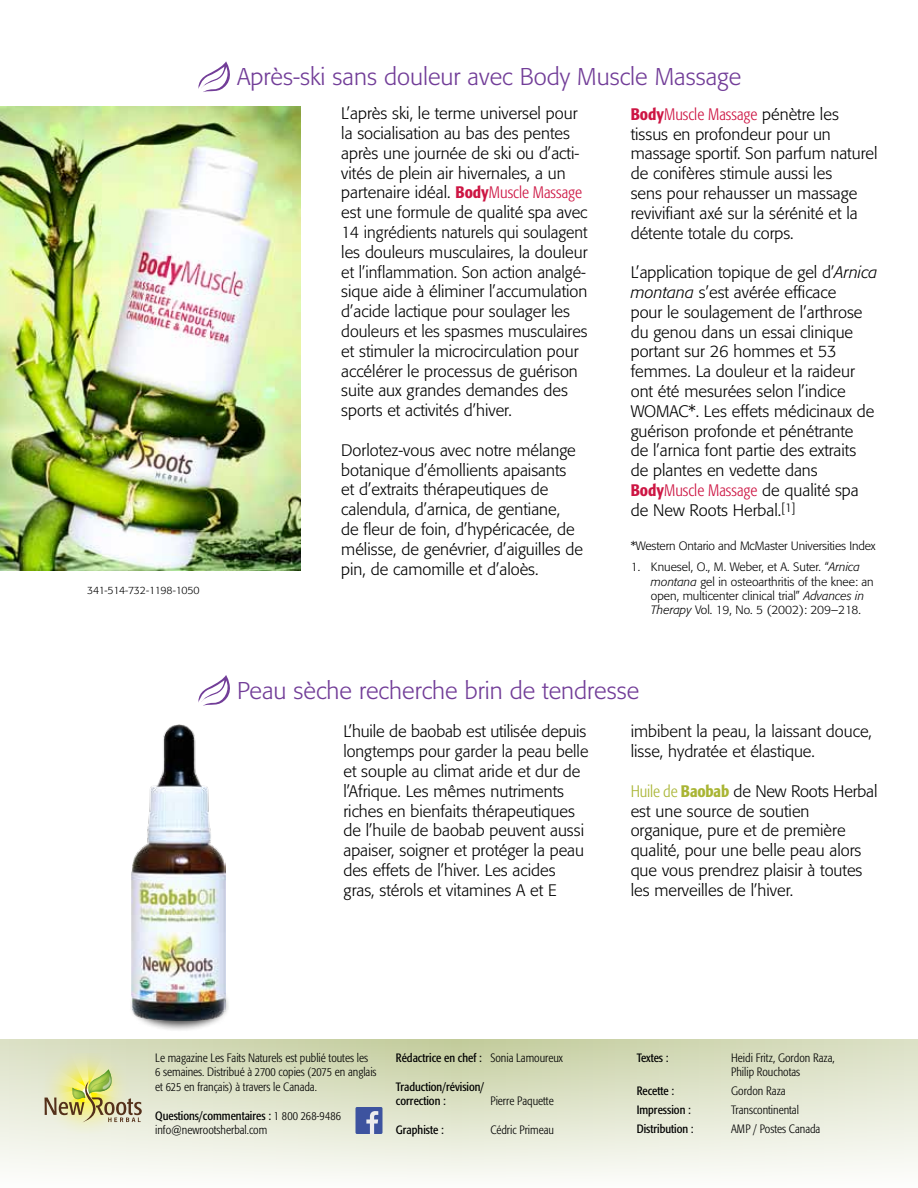
<style>
.page{position:relative;width:918px;height:1188px;background:#fff}
.page>*{position:absolute;margin:0;border:0;box-sizing:border-box;transform-origin:0 0}
.t1{font:300 24px "Formata";color:#723d98}
.t2{font:300 16.5px/19.8px "Formata";color:#000}
.t3{font:300 condensed 12px/14.4px "Formata";color:#000}
.t4{font:300 12px/14.4px "Formata";color:#000}
.t5{font:condensed 12px/14.4px "Formata";color:#000}
.t6{font:300 10.5px "Formata";letter-spacing:-.03em;color:#000}
.s1{font-weight:500;font-stretch:condensed;color:#cd1543}
.s2{font-stretch:condensed;color:#cd1543}
.s3{font-style:italic}
.s4{font-stretch:condensed;color:#a9b534}
.s5{font-weight:500;font-stretch:condensed;color:#a9b534}
.s6{font-weight:400}
.s7{font-weight:300}
</style>
<div class="page">
<svg style="left:198px;top:61px;width:32px;height:31px"></svg>
<div style="left:128px;top:978px;width:102px;height:54px;background:#000;opacity:.75"></div>
<img style="left:132px;top:725px;width:93px;height:295px">
<svg style="left:198px;top:675px;width:32px;height:31px"></svg>
<svg style="left:0;top:1040px;width:918px;height:138px"></svg>
<svg style="left:39px;top:1053px;width:103px;height:81px"></svg>
<svg style="left:356px;top:1107px;width:26px;height:27px"></svg>
<img style="left:0;top:107px;width:300px;height:464px">
<p class="t6" style="left:87px;top:584px;width:114px">341-514-732-1198-1050</p>
<h1 class="t1" style="left:237px;top:63px;width:506px">Après-ski sans douleur avec Body Muscle Massage</h1>
<p class="t2" style="left:341px;top:104px;width:248px">L’après ski, le terme universel pour la socialisation au bas des pentes après une journée de ski ou d’acti&shy;vités de plein air hivernales, a un partenaire idéal. <span class="s1">Body</span><span class="s2">Muscle Massage </span>est une formule de qualité spa avec 14 ingrédients naturels qui soulagent les douleurs musculaires, la douleur et l’inflammation. Son action analgé&shy;sique aide à éliminer l’accumulation d’acide lactique pour soulager les douleurs et les spasmes musculaires et stimuler la microcirculation pour accélérer le processus de guérison suite aux grandes demandes des sports et activités d’hiver.</p>
<p class="t2" style="left:341px;top:440px;width:243px">Dorlotez-vous avec notre mélange botanique d’émollients apaisants et d’extraits thérapeutiques de calendula, d’arnica, de gentiane,<br>de fleur de foin, d’hypéricacée, de mélisse, de genévrier, d’aiguilles de pin, de camomille et d’aloès.</p>
<p class="t2" style="left:631px;top:104px;width:248px"><span class="s1">Body</span><span class="s2">Muscle Massage</span> pénètre les tissus en profondeur pour un massage sportif. Son parfum naturel de conifères stimule aussi les<br>sens pour rehausser un massage revivifiant axé sur la sérénité et la détente totale du corps.</p>
<p class="t2" style="left:631px;top:263px;width:248px">L’application topique de gel d’<span class="s3">Arnica montana</span> s’est avérée efficace<br>pour le soulagement de l’arthrose du genou dans un essai clinique portant sur 26 hommes et 53 femmes. La douleur et la raideur ont été mesurées selon l’indice<br>WOMAC*. Les effets médicinaux de guérison profonde et pénétrante<br>de l’arnica font partie des extraits de plantes en vedette dans<br><span class="s1">Body</span><span class="s2">Muscle Massage</span> de qualité spa de New Roots Herbal.<sup>[1]</sup></p>
<p class="t4" style="left:631px;top:539px;width:246px">*Western Ontario and McMaster Universities Index</p>
<p class="t4" style="left:651px;top:560px;width:224px;text-indent:-20px">1. Knuesel, O., M. Weber, et A. Suter. “<span class="s3">Arnica montana</span> gel in osteoarthritis of the knee: an open, multicenter clinical trial” <span class="s3">Advances in Therapy</span> Vol. 19, No. 5 (2002): 209–218.</p>
<h1 class="t1" style="left:237px;top:676px;width:404px">Peau sèche recherche brin de tendresse</h1>
<p class="t2" style="left:343px;top:722px;width:246px">L’huile de baobab est utilisée depuis longtemps pour garder la peau belle et souple au climat aride et dur de l’Afrique. Les mêmes nutriments riches en bienfaits thérapeutiques de l’huile de baobab peuvent aussi apaiser, soigner et protéger la peau des effets de l’hiver. Les acides gras, stérols et vitamines A et E</p>
<p class="t2" style="left:631px;top:722px;width:243px">imbibent la peau, la laissant douce, lisse, hydratée et élastique.</p>
<p class="t2" style="left:631px;top:781px;width:248px"><span class="s4">Huile de</span> <span class="s5">Baobab</span> de New Roots Herbal est une source de soutien organique, pure et de première qualité, pour une belle peau alors que vous prendrez plaisir à toutes les merveilles de l’hiver.</p>
<p class="t3" style="left:155px;top:1051px;width:223px">Le magazine Les Faits Naturels est publié toutes les<br>6 semaines. Distribué à 2700 copies (2075 en anglais et 625 en français) à travers le Canada.</p>
<p class="t3" style="left:155px;top:1108px;width:187px"><span class="s6">Questions/commentaires :</span> 1 800 268‑9486 info@newrootsherbal.com</p>
<p class="t5" style="left:396px;top:1051px;width:168px">Rédactrice en chef : <span class="s7">Sonia Lamoureux</span></p>
<p class="t5" style="left:396px;top:1079px;width:90px">Traduction/révision/ correction :</p>
<p class="t3" style="left:490px;top:1094px;width:65px">Pierre Paquette</p>
<p class="t5" style="left:396px;top:1123px;width:49px">Graphiste :</p>
<p class="t3" style="left:490px;top:1123px;width:65px">Cédric Primeau</p>
<p class="t5" style="left:637px;top:1051px;width:33px">Textes :</p>
<p class="t3" style="left:731px;top:1051px;width:105px">Heidi Fritz, Gordon Raza,<br>Philip Rouchotas</p>
<p class="t5" style="left:637px;top:1084px;width:39px">Recette :</p>
<p class="t3" style="left:731px;top:1084px;width:56px">Gordon Raza</p>
<p class="t5" style="left:637px;top:1103px;width:56px">Impression :</p>
<p class="t3" style="left:731px;top:1103px;width:69px">Transcontinental</p>
<p class="t5" style="left:637px;top:1121px;width:58px">Distribution :</p>
<p class="t3" style="left:731px;top:1121px;width:91px">AMP / Postes Canada</p>
</div>
